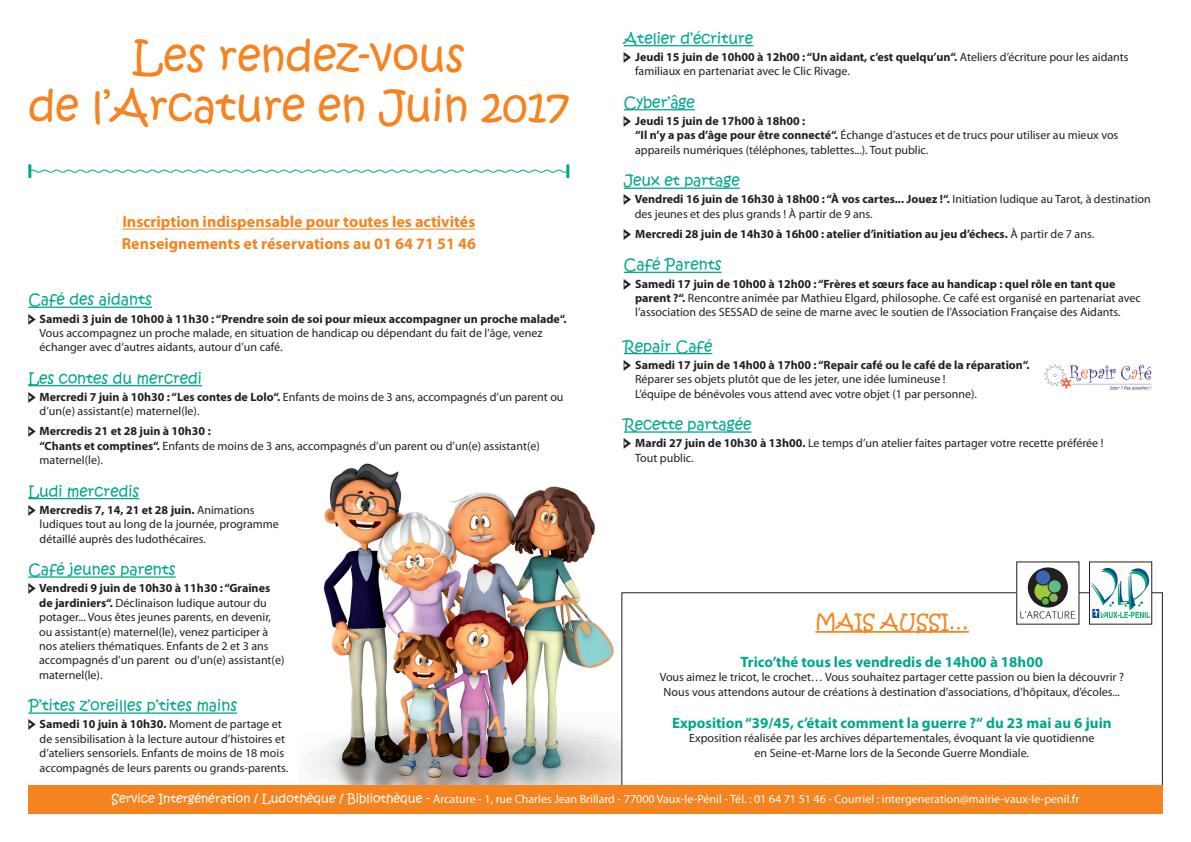
<style>
.page{position:relative;width:1191px;height:842px;background:#fff}
.page>*{position:absolute;margin:0;border:0;box-sizing:border-box;transform-origin:0 0}
.t1{font:42px/50.4px "Kristen ITC";color:#f58420;text-align:center}
.t2{font:20px "Kristen ITC";color:#f58420}
.t3{font:700 16px/22px "Myriad Pro";color:#f58420}
.t4{font:15px "Kristen ITC";color:#00a78c}
.t5{font:700 15px "Myriad Pro";color:#00a78c}
.t6{font:12px/14.4px "Myriad Pro";color:#231f20}
.t7{font:12px "Myriad Pro";color:#fff}
.t8{font:700 12px "Myriad Pro";color:#231f20}
.s1{font-family:"Pointers"}
.s2{font-weight:700}
.s3{font-family:"Pointers";font-weight:400}
.s4{font-weight:400}
.s5{font-family:"Kristen ITC"}
</style>
<div class="page">
<hr style="left:122px;top:229px;width:353px;height:1px;background:#f58420">
<svg style="left:31px;top:169px;width:535px;height:5px"></svg>
<hr style="left:28px;top:164px;width:3px;height:14px;background:#00a78c">
<hr style="left:566px;top:164px;width:3px;height:14px;background:#00a78c">
<img style="left:305px;top:463px;width:316px;height:322px">
<hr style="left:28px;top:307px;width:124px;height:1px;background:#00a78c">
<hr style="left:28px;top:385px;width:174px;height:1px;background:#00a78c">
<hr style="left:28px;top:498px;width:111px;height:1px;background:#00a78c">
<hr style="left:28px;top:576px;width:148px;height:2px;background:#00a78c">
<hr style="left:28px;top:712px;width:209px;height:2px;background:#00a78c">
<hr style="left:624px;top:45px;width:129px;height:1px;background:#00a78c">
<hr style="left:624px;top:109px;width:71px;height:1px;background:#00a78c">
<hr style="left:624px;top:188px;width:116px;height:1px;background:#00a78c">
<hr style="left:624px;top:272px;width:97px;height:1px;background:#00a78c">
<hr style="left:624px;top:353px;width:88px;height:1px;background:#00a78c">
<hr style="left:624px;top:431px;width:127px;height:2px;background:#00a78c">
<hr style="left:815px;top:631px;width:154px;height:2px;background:#f58420">
<img style="left:1091px;top:569px;width:58px;height:48px">
<div style="left:1089px;top:562px;width:63px;height:62px;border:1px solid #231f20"></div>
<svg style="left:1020px;top:611px;width:55px;height:8px"></svg>
<svg style="left:1027px;top:567px;width:41px;height:40px"></svg>
<div style="left:1049px;top:594px;width:8px;height:8px;background:#8ab758;border-radius:50%"></div>
<div style="left:1048px;top:580px;width:12px;height:12px;background:#5dbe7f;border-radius:50%"></div>
<div style="left:1036px;top:570px;width:14px;height:15px;background:#3866b0;border-radius:50%"></div>
<div style="left:1042px;top:598px;width:6px;height:7px;background:#56b947;border-radius:50%"></div>
<svg style="left:1034px;top:584px;width:17px;height:16px"></svg>
<div style="left:28px;top:785px;width:1134px;height:29px;background:#f58420"></div>
<img style="left:1044px;top:364px;width:108px;height:27px">
<p class="t4" style="left:624px;top:28px;width:131px">Atelier d’écriture</p>
<p class="t6" style="left:635px;top:50px;width:495px;text-indent:-11px"><span class="s1">E</span> <span class="s2">Jeudi 15 juin de 10h00 à 12h00 : “Un aidant, c’est quelqu’un“.</span> Ateliers d’écriture pour les aidants familiaux en partenariat avec le Clic Rivage.</p>
<p class="t4" style="left:624px;top:92px;width:73px">Cyber’âge</p>
<p class="t6" style="left:635px;top:114px;width:485px;text-indent:-11px"><span class="s1">E</span> <span class="s2">Jeudi 15 juin de 17h00 à 18h00 :<br>“Il n’y a pas d’âge pour être connecté“.</span> Échange d’astuces et de trucs pour utiliser au mieux vos appareils numériques (téléphones, tablettes...). Tout public.</p>
<p class="t4" style="left:624px;top:171px;width:117px">Jeux et partage</p>
<p class="t6" style="left:634px;top:192px;width:517px;text-indent:-11px"><span class="s1">E</span> <span class="s2">Vendredi 16 juin de 16h30 à 18h00 : “À vos cartes... Jouez !“.</span> Initiation ludique au Tarot, à destination des jeunes et des plus grands ! À partir de 9 ans.</p>
<p class="t8" style="left:624px;top:226px;width:472px"><span class="s3">E</span> Mercredi 28 juin de 14h30 à 16h00 : atelier d’initiation au jeu d’échecs. <span class="s4">À partir de 7 ans.</span></p>
<p class="t4" style="left:624px;top:255px;width:99px">Café Parents</p>
<p class="t6" style="left:635px;top:276px;width:507px;text-indent:-11px"><span class="s1">E</span> <span class="s2">Samedi 17 juin de 10h00 à 12h00 : “Frères et sœurs face au handicap : quel rôle en tant que parent ?“.</span> Rencontre animée par Mathieu Elgard, philosophe. Ce café est organisé en partenariat avec l’association des SESSAD de seine de marne avec le soutien de l’Association Française des Aidants.</p>
<p class="t4" style="left:624px;top:336px;width:90px">Repair Café</p>
<p class="t6" style="left:635px;top:357px;width:396px;text-indent:-11px"><span class="s1">E</span> <span class="s2">Samedi 17 juin de 14h00 à 17h00 : “Repair café ou le café de la réparation“.<br></span>Réparer ses objets plutôt que de les jeter, une idée lumineuse !<br>L’équipe de bénévoles vous attend avec votre objet (1 par personne).</p>
<p class="t4" style="left:624px;top:415px;width:129px">Recette partagée</p>
<p class="t6" style="left:635px;top:436px;width:470px;text-indent:-11px"><span class="s1">E</span> <span class="s2">Mardi 27 juin de 10h30 à 13h00.</span> Le temps d’un atelier faites partager votre recette préférée !<br>Tout public.</p>
<h1 class="t1" style="left:29px;top:32px;width:542px">Les rendez-vous<br>de l’Arcature en Juin 2017</h1>
<h3 class="t3" style="left:122px;top:211px;width:355px">Inscription indispensable pour toutes les activités<br>Renseignements et réservations au 01 64 71 51 46</h3>
<p class="t4" style="left:28px;top:290px;width:125px">Café des aidants</p>
<p class="t6" style="left:40px;top:311px;width:528px;text-indent:-11px"><span class="s1">E</span> <span class="s2">Samedi 3 juin de 10h00 à 11h30 : “Prendre soin de soi pour mieux accompagner un proche malade“.<br></span>Vous accompagnez un proche malade, en situation de handicap ou dépendant du fait de l’âge, venez échanger avec d’autres aidants, autour d’un café.</p>
<p class="t4" style="left:28px;top:368px;width:175px">Les contes du mercredi</p>
<p class="t6" style="left:40px;top:390px;width:525px;text-indent:-11px"><span class="s1">E</span> <span class="s2">Mercredi 7 juin à 10h30 : “Les contes de Lolo“.</span> Enfants de moins de 3 ans, accompagnés d’un parent ou d’un(e) assistant(e) maternel(le).</p>
<p class="t6" style="left:40px;top:424px;width:502px;text-indent:-11px"><span class="s1">E</span> <span class="s2">Mercredis 21 et 28 juin à 10h30 :<br>“Chants et comptines“.</span> Enfants de moins de 3 ans, accompagnés d’un parent ou d’un(e) assistant(e) maternel(le).</p>
<p class="t4" style="left:28px;top:481px;width:113px">Ludi mercredis</p>
<p class="t6" style="left:40px;top:502px;width:241px;text-indent:-11px"><span class="s1">E</span> <span class="s2">Mercredis 7, 14, 21 et 28 juin.</span> Animations ludiques tout au long de la journée, programme détaillé auprès des ludothécaires.</p>
<p class="t4" style="left:28px;top:560px;width:149px">Café jeunes parents</p>
<p class="t6" style="left:39px;top:581px;width:247px;text-indent:-11px"><span class="s1">E</span> <span class="s2">Vendredi 9 juin de 10h30 à 11h30 : “Graines de jardiniers“.</span> Déclinaison ludique autour du potager... Vous êtes jeunes parents, en devenir, ou assistant(e) maternel(le), venez participer à nos ateliers thématiques. Enfants de 2 et 3 ans accompagnés d’un parent ou d’un(e) assistant(e) maternel(le).</p>
<p class="t4" style="left:28px;top:696px;width:210px">P’tites z’oreilles p’tites mains</p>
<p class="t6" style="left:40px;top:717px;width:250px;text-indent:-11px"><span class="s1">E</span> <span class="s2">Samedi 10 juin à 10h30.</span> Moment de partage et de sensibilisation à la lecture autour d’histoires et d’ateliers sensoriels. Enfants de moins de 18 mois accompagnés de leurs parents ou grands-parents.</p>
<h2 class="t2" style="left:815px;top:609px;width:155px">MAIS AUSSI…</h2>
<p class="t5" style="left:740px;top:652px;width:304px">Trico’thé tous les vendredis de 14h00 à 18h00</p>
<p class="t6" style="left:659px;top:670px;width:466px;text-align:center">Vous aimez le tricot, le crochet… Vous souhaitez partager cette passion ou bien la découvrir ?<br>Nous vous attendons autour de créations à destination d’associations, d’hôpitaux, d’écoles...</p>
<p class="t5" style="left:672px;top:713px;width:441px">Exposition “39/45, c’était comment la guerre ?“ du 23 mai au 6 juin</p>
<p class="t6" style="left:689px;top:731px;width:407px;text-align:center">Exposition réalisée par les archives départementales, évoquant la vie quotidienne en Seine-et-Marne lors de la Seconde Guerre Mondiale.</p>
<p class="t7" style="left:112px;top:792px;width:969px"><span class="s5">Service Intergénération / Ludothèque / Bibliothèque -</span> Arcature - 1, rue Charles Jean Brillard - 77000 Vaux-le-Pénil - Tél. : 01 64 71 51 46 - Courriel : intergeneration@mairie-vaux-le-penil.fr</p>
</div>
